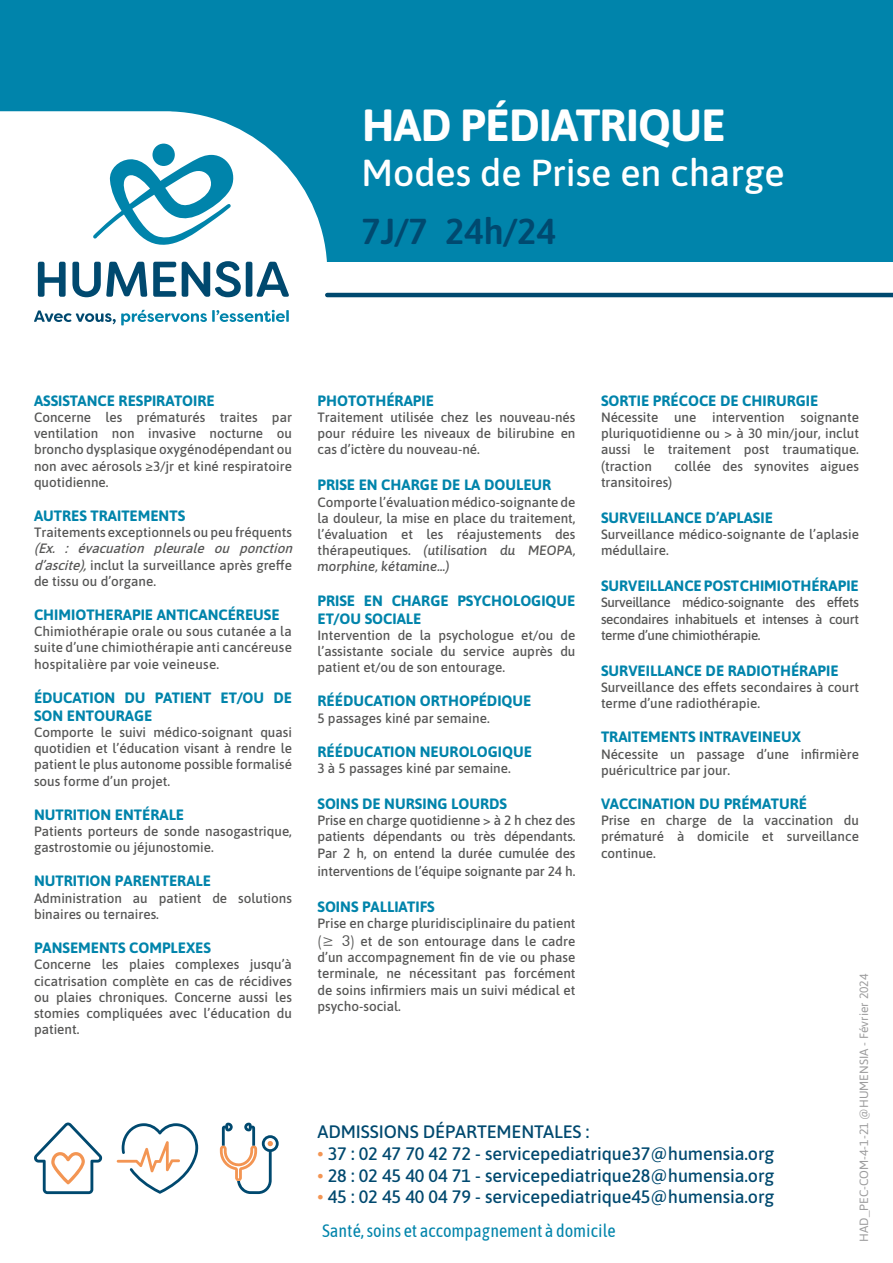
<style>
.page{position:relative;width:893px;height:1263px;background:#fff}
.page>*{position:absolute;margin:0;border:0;box-sizing:border-box;transform-origin:0 0}
.t1{font:700 45px "Asap";letter-spacing:-.02em;color:#fff}
.t2{font:500 37.5px "Asap";color:#fff}
.t3{font:600 36px "Asap";color:#00496f}
.t4{font:500 18px "Asap";letter-spacing:-.005em;color:#00496f}
.t5{font:18px "Asap Condensed";color:#0084ab}
.t6{font:700 15px/18px "Asap";color:#0084ab}
.t7{font:500 13.5px/16.2px "Asap";color:#565655;text-align:justify}
.t8{font:12px "Asap";color:#9c9c9d}
.s1{font-style:italic}
.s2{font-family:"Futura BT";font-weight:400;font-size:15px}
.s3{color:#f39553}
</style>
<div class="page">
<div style="left:0;top:0;width:893px;height:261px;background:#0084ab"></div>
<svg style="left:0;top:111px;width:327px;height:215px;fill:#fff"></svg>
<svg style="left:38px;top:262px;width:28px;height:35px"></svg>
<svg style="left:72px;top:262px;width:75px;height:35px"></svg>
<svg style="left:153px;top:262px;width:23px;height:35px"></svg>
<svg style="left:182px;top:261px;width:59px;height:36px"></svg>
<div style="left:246px;top:262px;width:6px;height:35px;background:#00496f;border-radius:2px"></div>
<svg style="left:256px;top:262px;width:33px;height:35px"></svg>
<svg style="left:34px;top:310px;width:255px;height:15px"></svg>
<svg style="left:93px;top:155px;width:147px;height:98px"></svg>
<div style="left:152px;top:144px;width:23px;height:22px;background:#0084ab;border-radius:50%"></div>
<hr style="left:327px;top:293px;width:566px;height:4px;background:#00496f">
<svg style="left:117px;top:1123px;width:81px;height:71px"></svg>
<svg style="left:34px;top:1122px;width:68px;height:72px"></svg>
<svg style="left:220px;top:1123px;width:59px;height:71px"></svg>
<h1 class="t1" style="left:362px;top:93px;width:366px">HAD PÉDIATRIQUE</h1>
<h2 class="t2" style="left:361px;top:146px;width:425px">Modes de Prise en charge</h2>
<h3 class="t3" style="left:361px;top:206px;width:196px">7J/7 24h/24</h3>
<p class="t6" style="left:34px;top:391px;width:182px">ASSISTANCE RESPIRATOIRE</p>
<p class="t7" style="left:34px;top:408px;width:259px">Concerne les prématurés traites par ventilation non invasive nocturne ou broncho dysplasique oxygénodépendant ou non avec aérosols ≥3/jr et kiné respiratoire quotidienne.</p>
<p class="t6" style="left:34px;top:506px;width:153px">AUTRES TRAITEMENTS</p>
<p class="t7" style="left:34px;top:524px;width:259px">Traitements exceptionnels ou peu fréquents</p>
<p class="t7" style="left:34px;top:540px;width:264px;text-align:left"><span class="s1">(Ex. : évacuation pleurale ou ponction d’ascite),</span>inclut la surveillance après greffe de tissu ou d’organe.</p>
<p class="t6" style="left:34px;top:605px;width:247px">CHIMIOTHERAPIE ANTICANCÉREUSE</p>
<p class="t7" style="left:34px;top:623px;width:259px">Chimiothérapie orale ou sous cutanée a la suite d’une chimiothérapie anti cancéreuse hospitalière par voie veineuse.</p>
<p class="t6" style="left:34px;top:688px;width:259px">ÉDUCATION DU PATIENT ET/OU DE<br>SON ENTOURAGE</p>
<p class="t7" style="left:34px;top:723px;width:259px">Comporte le suivi médico-soignant quasi quotidien et l’éducation visant à rendre le patient le plus autonome possible formalisé sous forme d’un projet.</p>
<p class="t6" style="left:34px;top:805px;width:152px">NUTRITION ENTÉRALE</p>
<p class="t7" style="left:34px;top:822px;width:259px">Patients porteurs de sonde nasogastrique, gastrostomie ou jéjunostomie.</p>
<p class="t6" style="left:34px;top:871px;width:179px">NUTRITION PARENTERALE</p>
<p class="t7" style="left:34px;top:889px;width:259px">Administration au patient de solutions binaires ou ternaires.</p>
<p class="t6" style="left:34px;top:938px;width:178px">PANSEMENTS COMPLEXES</p>
<p class="t7" style="left:34px;top:956px;width:259px">Concerne les plaies complexes jusqu’à cicatrisation complète en cas de récidives ou plaies chroniques. Concerne aussi les stomies compliquées avec l’éducation du patient.</p>
<p class="t6" style="left:317px;top:391px;width:118px">PHOTOTHÉRAPIE</p>
<p class="t7" style="left:317px;top:408px;width:259px">Traitement utilisée chez les nouveau-nés pour réduire les niveaux de bilirubine en cas d’ictère du nouveau-né.</p>
<p class="t6" style="left:317px;top:475px;width:235px">PRISE EN CHARGE DE LA DOULEUR</p>
<p class="t7" style="left:317px;top:493px;width:259px">Comporte l’évaluation médico-soignante de la douleur, la mise en place du traitement, l’évaluation et les réajustements des thérapeutiques. <span class="s1">(utilisation du MEOPA, morphine, kétamine...)</span></p>
<p class="t6" style="left:317px;top:591px;width:259px">PRISE EN CHARGE PSYCHOLOGIQUE<br>ET/OU SOCIALE</p>
<p class="t7" style="left:317px;top:626px;width:259px">Intervention de la psychologue et/ou de l’assistante sociale du service auprès du patient et/ou de son entourage.</p>
<p class="t6" style="left:317px;top:691px;width:215px">RÉÉDUCATION ORTHOPÉDIQUE</p>
<p class="t7" style="left:317px;top:709px;width:174px">5 passages kiné par semaine.</p>
<p class="t6" style="left:317px;top:742px;width:216px">RÉÉDUCATION NEUROLOGIQUE</p>
<p class="t7" style="left:317px;top:759px;width:195px">3 à 5 passages kiné par semaine.</p>
<p class="t6" style="left:317px;top:794px;width:191px">SOINS DE NURSING LOURDS</p>
<p class="t7" style="left:317px;top:812px;width:259px">Prise en charge quotidienne &gt; à 2 h chez des patients dépendants ou très dépendants.<br>Par 2 h, on entend la durée cumulée des</p>
<p class="t7" style="left:317px;top:862px;width:259px">interventions de l’équipe soignante par 24 h.</p>
<p class="t6" style="left:317px;top:897px;width:119px">SOINS PALLIATIFS</p>
<p class="t7" style="left:317px;top:913px;width:259px;line-height:18px">Prise en charge pluridisciplinaire du patient <span class="s2">(≥ 3)</span> et de son entourage dans le cadre</p>
<p class="t7" style="left:317px;top:948px;width:259px">d’un accompagnement fin de vie ou phase terminale, ne nécessitant pas forcément de soins infirmiers mais un suivi médical et psycho-social.</p>
<p class="t6" style="left:601px;top:391px;width:219px">SORTIE PRÉCOCE DE CHIRURGIE</p>
<p class="t7" style="left:601px;top:408px;width:259px">Nécessite une intervention soignante pluriquotidienne ou &gt; à 30 min/jour, inclut aussi le traitement post traumatique. (traction</p>
<p class="t7" style="left:674px;top:457px;width:186px">collée des synovites aigues</p>
<p class="t7" style="left:601px;top:473px;width:73px">transitoires)</p>
<p class="t6" style="left:601px;top:508px;width:173px">SURVEILLANCE D’APLASIE</p>
<p class="t7" style="left:601px;top:525px;width:259px">Surveillance médico-soignante de l’aplasie médullaire.</p>
<p class="t6" style="left:601px;top:576px;width:259px">SURVEILLANCE POST CHIMIOTHÉRAPIE</p>
<p class="t7" style="left:601px;top:594px;width:259px">Surveillance médico-soignante des effets secondaires inhabituels et intenses à court terme d’une chimiothérapie.</p>
<p class="t6" style="left:601px;top:661px;width:239px">SURVEILLANCE DE RADIOTHÉRAPIE</p>
<p class="t7" style="left:601px;top:678px;width:259px">Surveillance des effets secondaires à court terme d’une radiothérapie.</p>
<p class="t6" style="left:601px;top:727px;width:201px">TRAITEMENTS INTRAVEINEUX</p>
<p class="t7" style="left:601px;top:745px;width:259px">Nécessite un passage d’une infirmière puéricultrice par jour.</p>
<p class="t6" style="left:601px;top:794px;width:208px">VACCINATION DU PRÉMATURÉ</p>
<p class="t7" style="left:601px;top:812px;width:259px">Prise en charge de la vaccination du prématuré à domicile et surveillance continue.</p>
<p class="t8" style="left:855px;top:1242px;width:269px;rotate:-90deg">HAD_PEC-COM-4-1-21 @HUMENSIA - Février 2024</p>
<h3 class="t4" style="left:317px;top:1119px;width:273px">ADMISSIONS DÉPARTEMENTALES :</h3>
<h3 class="t4" style="left:317px;top:1141px;width:458px"><span class="s3">•</span> 37 : 02 47 70 42 72 - servicepediatrique37@humensia.org</h3>
<h3 class="t4" style="left:317px;top:1163px;width:458px"><span class="s3">•</span> 28 : 02 45 40 04 71 - servicepediatrique28@humensia.org</h3>
<h3 class="t4" style="left:317px;top:1184px;width:458px"><span class="s3">•</span> 45 : 02 45 40 04 79 - servicepediatrique45@humensia.org</h3>
<h3 class="t5" style="left:322px;top:1219px;width:295px">Santé, soins et accompagnement à domicile</h3>
</div>
